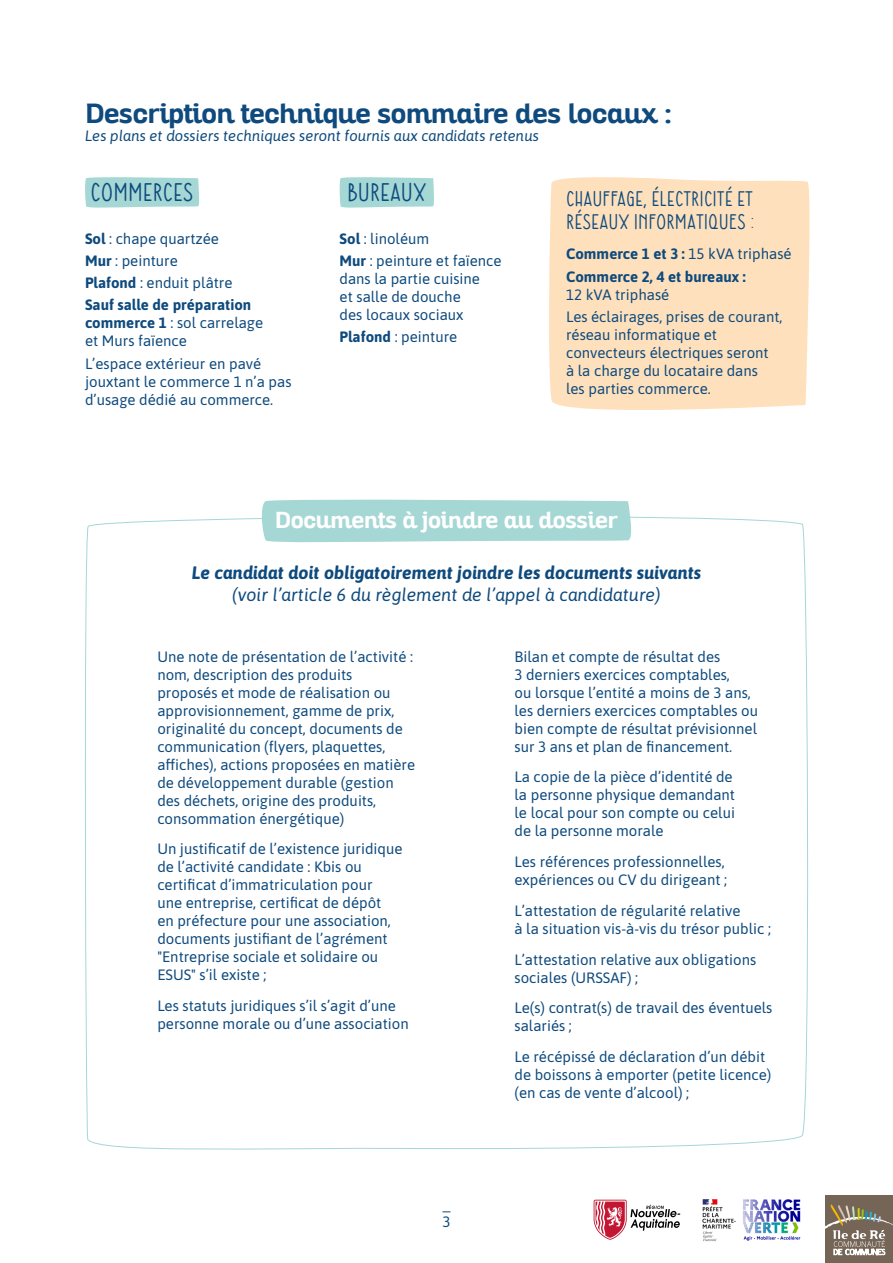
<style>
.page{position:relative;width:893px;height:1263px;background:#fff}
.page>*{position:absolute;margin:0;border:0;box-sizing:border-box;transform-origin:0 0}
.t1{font:700 27px "Altair";color:#0e4a7d}
.t2{font:500 25.35px "Neue Mail";color:#0e4a7d}
.t3{font:700 22.5px "Altair";color:#fff}
.t4{font:500 21px/22.5px "Neue Mail";color:#0e4a7d}
.t5{font:italic 700 18px "Asap";color:#0e4a7d}
.t6{font:italic 18px "Asap";color:#0e4a7d}
.t7{font:15px/18px "Asap";color:#0e4a7d}
.t8{font:700 15px/18px "Asap";color:#0e4a7d}
.t9{font:italic 15px "Asap";color:#0e4a7d}
.s1{font-weight:400}
.s2{font-weight:700}
</style>
<div class="page">
<svg style="left:85px;top:177px;width:114px;height:31px;background:#aad9d7"></svg>
<svg style="left:339px;top:177px;width:95px;height:31px;background:#aad9d7"></svg>
<div style="left:549px;top:177px;width:261px;height:233px;background:#fee0bc"></div>
<svg style="left:84px;top:516px;width:725px;height:634px"></svg>
<svg style="left:259px;top:499px;width:376px;height:44px;background:#acdad8"></svg>
<div style="left:826px;top:1196px;width:67px;height:67px;background:#756556"></div>
<svg style="left:826px;top:1204px;width:67px;height:51px"></svg>
<img style="left:703px;top:1199px;width:98px;height:43px">
<svg style="left:594px;top:1200px;width:86px;height:40px"></svg>
<p class="t1" style="left:85px;top:96px;width:589px">Description technique sommaire des locaux :</p>
<p class="t9" style="left:85px;top:126px;width:455px">Les plans et dossiers techniques seront fournis aux candidats retenus</p>
<p class="t2" style="left:91px;top:178px;width:104px">COMMERCES</p>
<p class="t2" style="left:347px;top:178px;width:81px">BUREAUX</p>
<p class="t4" style="left:566px;top:188px;width:190px">CHAUFFAGE, ÉLECTRICITÉ ET<br>RÉSEAUX INFORMATIQUES :</p>
<p class="t8" style="left:566px;top:244px;width:227px">Commerce 1 et 3 : <span class="s1">15 kVA triphasé</span></p>
<p class="t8" style="left:566px;top:267px;width:181px">Commerce 2, 4 et bureaux :<br><span class="s1">12 kVA triphasé</span></p>
<p class="t7" style="left:566px;top:307px;width:218px">Les éclairages, prises de courant, réseau informatique et convecteurs électriques seront<br>à la charge du locataire dans<br>les parties commerce.</p>
<p class="t7" style="left:85px;top:228px;width:136px"><span class="s2">Sol</span> : chape quartzée</p>
<p class="t7" style="left:85px;top:251px;width:94px"><span class="s2">Mur</span> : peinture</p>
<p class="t7" style="left:85px;top:273px;width:149px"><span class="s2">Plafond</span> : enduit plâtre</p>
<p class="t8" style="left:85px;top:295px;width:180px">Sauf salle de préparation commerce 1 <span class="s1">: sol carrelage et Murs faïence</span></p>
<p class="t7" style="left:85px;top:353px;width:208px">L’espace extérieur en pavé jouxtant le commerce 1 n’a pas d’usage dédié au commerce.</p>
<p class="t7" style="left:340px;top:228px;width:91px"><span class="s2">Sol</span> : linoléum</p>
<p class="t7" style="left:340px;top:251px;width:163px"><span class="s2">Mur</span> : peinture et faïence dans la partie cuisine<br>et salle de douche<br>des locaux sociaux</p>
<p class="t7" style="left:340px;top:327px;width:119px"><span class="s2">Plafond</span> : peinture</p>
<p class="t3" style="left:275px;top:505px;width:345px">Documents à joindre au dossier</p>
<p class="t5" style="left:192px;top:561px;width:511px">Le candidat doit obligatoirement joindre les documents suivants</p>
<p class="t6" style="left:232px;top:583px;width:430px">(voir l’article 6 du règlement de l’appel à candidature)</p>
<p class="t7" style="left:157px;top:647px;width:259px">Une note de présentation de l’activité : nom, description des produits proposés et mode de réalisation ou approvisionnement, gamme de prix, originalité du concept, documents de communication (flyers, plaquettes, affiches), actions proposées en matière de développement durable (gestion des déchets, origine des produits, consommation énergétique)</p>
<p class="t7" style="left:157px;top:839px;width:247px">Un justificatif de l’existence juridique de l’activité candidate : Kbis ou certificat d’immatriculation pour<br>une entreprise, certificat de dépôt<br>en préfecture pour une association, documents justifiant de l’agrément "Entreprise sociale et solidaire ou ESUS" s’il existe ;</p>
<p class="t7" style="left:157px;top:996px;width:253px">Les statuts juridiques s’il s’agit d’une personne morale ou d’une association</p>
<p class="t7" style="left:442px;top:1212px;width:10px">3</p>
<p class="t7" style="left:514px;top:647px;width:245px">Bilan et compte de résultat des<br>3 derniers exercices comptables,<br>ou lorsque l’entité a moins de 3 ans, les derniers exercices comptables ou bien compte de résultat prévisionnel sur 3 ans et plan de financement.</p>
<p class="t7" style="left:514px;top:767px;width:222px">La copie de la pièce d’identité de la personne physique demandant le local pour son compte ou celui de la personne morale</p>
<p class="t7" style="left:514px;top:852px;width:214px">Les références professionnelles, expériences ou CV du dirigeant ;</p>
<p class="t7" style="left:514px;top:901px;width:258px">L’attestation de régularité relative<br>à la situation vis-à-vis du trésor public ;</p>
<p class="t7" style="left:514px;top:950px;width:243px">L’attestation relative aux obligations sociales (URSSAF) ;</p>
<p class="t7" style="left:514px;top:998px;width:259px">Le(s) contrat(s) de travail des éventuels salariés ;</p>
<p class="t7" style="left:514px;top:1047px;width:258px">Le récépissé de déclaration d’un débit de boissons à emporter (petite licence) (en cas de vente d’alcool) ;</p>
</div>
